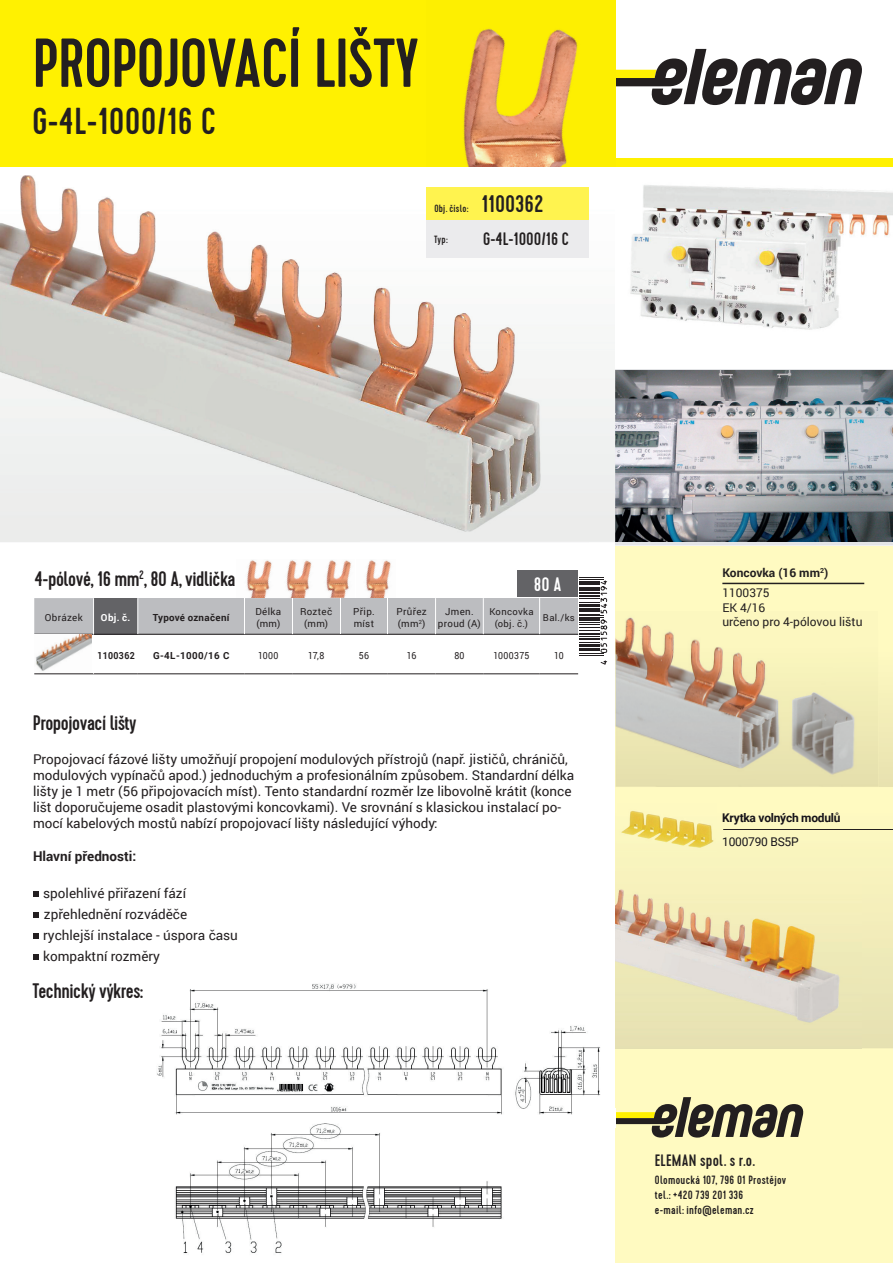
<style>
.page{position:relative;width:893px;height:1263px;background:#fff}
.page>*{position:absolute;margin:0;border:0;box-sizing:border-box;transform-origin:0 0}
.t1{font:500 69px "Cervo";letter-spacing:-.01em;color:#231f20}
.t2{font:500 37.5px "Cervo";letter-spacing:.01em;color:#231f20}
.t3{font:500 24px "Cervo";color:#231f20}
.t4{font:500 21px "Cervo";letter-spacing:-.02em;color:#231f20}
.t5{font:500 19.5px "Cervo";color:#fff}
.t6{font:500 18px "Cervo";color:#231f20}
.t7{font:500 16.5px "Cervo";letter-spacing:.015em;color:#231f20}
.t8{font:13.5px/16.2px "Roboto";color:#231f20}
.t9{font:700 13.5px "Roboto";color:#231f20}
.t10{font:500 12px/15px "Cervo";letter-spacing:.025em;color:#231f20}
.t11{font:700 12px/20.4px "Roboto";color:#231f20}
.t12{font:12px/14.4px "Roboto";color:#231f20}
.t13{font:700 12px "Roboto";letter-spacing:-.02em;color:#161319}
.t14{font:12px "Roboto";letter-spacing:-.02em;color:#161319}
.t15{font:500 10.5px "Cervo";letter-spacing:.03em;color:#231f20}
.t16{font:9.75px/12px "Roboto";letter-spacing:.035em;color:#231f20}
.t17{font:700 9.75px "Roboto";letter-spacing:.04em;color:#231f20}
.t18{font:9.75px "Roboto";letter-spacing:.035em;color:#231f20;scale:.9 1}
.t19{font:700 9.75px "Roboto";letter-spacing:.04em;color:#231f20;scale:.9 1}
.t20{font:700 9.75px "Roboto";color:#fff}
.t21{font:9.45px/12px "Roboto";letter-spacing:.035em;color:#231f20;text-align:center}
.s1{font-weight:400}
</style>
<div class="page">
<img style="left:615px;top:400px;width:278px;height:13px">
<div style="left:615px;top:545px;width:278px;height:718px;background:#fffac1"></div>
<div style="left:34px;top:598px;width:306px;height:36px;background:#bcbdc0"></div>
<div style="left:94px;top:598px;width:44px;height:36px;background:#636366"></div>
<div style="left:138px;top:598px;width:106px;height:36px;background:#bcbdc0"></div>
<div style="left:340px;top:598px;width:48px;height:36px;background:#bcbdc0"></div>
<div style="left:388px;top:598px;width:48px;height:36px;background:#bcbdc0"></div>
<div style="left:436px;top:598px;width:47px;height:36px;background:#bcbdc0"></div>
<div style="left:483px;top:598px;width:57px;height:36px;background:#bcbdc0"></div>
<div style="left:540px;top:598px;width:38px;height:36px;background:#bcbdc0"></div>
<hr style="left:34px;top:634px;width:60px;height:1px;background:#231f20">
<hr style="left:94px;top:634px;width:44px;height:1px;background:#231f20">
<hr style="left:138px;top:634px;width:106px;height:1px;background:#231f20">
<hr style="left:244px;top:634px;width:48px;height:1px;background:#231f20">
<hr style="left:34px;top:673px;width:60px;height:1px;background:#231f20">
<hr style="left:94px;top:673px;width:44px;height:1px;background:#231f20">
<hr style="left:138px;top:673px;width:106px;height:1px;background:#231f20">
<hr style="left:244px;top:673px;width:48px;height:1px;background:#231f20">
<hr style="left:292px;top:634px;width:48px;height:1px;background:#231f20">
<hr style="left:292px;top:673px;width:48px;height:1px;background:#231f20">
<hr style="left:340px;top:634px;width:48px;height:1px;background:#231f20">
<hr style="left:340px;top:673px;width:48px;height:1px;background:#231f20">
<hr style="left:388px;top:634px;width:48px;height:1px;background:#231f20">
<hr style="left:388px;top:673px;width:48px;height:1px;background:#231f20">
<hr style="left:436px;top:634px;width:47px;height:1px;background:#231f20">
<hr style="left:436px;top:673px;width:47px;height:1px;background:#231f20">
<hr style="left:483px;top:634px;width:57px;height:1px;background:#231f20">
<hr style="left:483px;top:673px;width:57px;height:1px;background:#231f20">
<hr style="left:540px;top:634px;width:38px;height:1px;background:#231f20">
<hr style="left:540px;top:673px;width:38px;height:1px;background:#231f20">
<hr style="left:93px;top:634px;width:1px;height:40px;background:#fff">
<hr style="left:93px;top:598px;width:1px;height:36px;background:#fff">
<hr style="left:138px;top:598px;width:1px;height:36px;background:#fff">
<hr style="left:244px;top:598px;width:1px;height:36px;background:#fff">
<hr style="left:292px;top:598px;width:1px;height:36px;background:#fff">
<hr style="left:340px;top:598px;width:1px;height:36px;background:#fff">
<hr style="left:387px;top:598px;width:1px;height:36px;background:#fff">
<hr style="left:435px;top:598px;width:1px;height:36px;background:#fff">
<hr style="left:483px;top:598px;width:1px;height:36px;background:#fff">
<hr style="left:539px;top:598px;width:1px;height:36px;background:#fff">
<img style="left:615px;top:369px;width:278px;height:31px">
<svg style="left:615px;top:49px;width:247px;height:56px"></svg>
<div style="left:0;top:0;width:615px;height:167px;background:#fff101"></div>
<svg style="left:615px;top:1097px;width:189px;height:40px"></svg>
<div style="left:0;top:158px;width:893px;height:9px;background:#fff101"></div>
<div style="left:517px;top:571px;width:61px;height:26px;background:#636366"></div>
<img style="left:35px;top:635px;width:56px;height:36px">
<svg style="left:33px;top:891px;width:5px;height:5px"></svg>
<svg style="left:33px;top:912px;width:5px;height:5px"></svg>
<svg style="left:33px;top:933px;width:5px;height:5px"></svg>
<svg style="left:33px;top:954px;width:5px;height:5px"></svg>
<img style="left:247px;top:560px;width:144px;height:38px">
<svg style="left:615px;top:545px;width:278px;height:242px"></svg>
<img style="left:615px;top:611px;width:264px;height:176px">
<img style="left:463px;top:28px;width:115px;height:139px">
<hr style="left:722px;top:583px;width:142px;height:1px;background:#231f20">
<img style="left:615px;top:416px;width:278px;height:129px">
<img style="left:356px;top:559px;width:1px;height:39px">
<img style="left:157px;top:983px;width:444px;height:270px">
<img style="left:0;top:175px;width:615px;height:367px">
<img style="left:427px;top:188px;width:161px;height:70px">
<svg style="left:862px;top:898px;width:31px;height:150px"></svg>
<img style="left:621px;top:811px;width:93px;height:37px">
<img style="left:615px;top:888px;width:247px;height:160px">
<hr style="left:723px;top:829px;width:170px;height:1px;background:#231f20">
<svg style="left:580px;top:577px;width:28px;height:88px"></svg>
<img style="left:630px;top:185px;width:263px;height:145px">
<h1 class="t1" style="left:32px;top:23px;width:388px">PROPOJOVACÍ LIŠTY</h1>
<h2 class="t2" style="left:32px;top:99px;width:185px">G-4L-1000/16 C</h2>
<p class="t15" style="left:434px;top:203px;width:36px">Obj. číslo:</p>
<h3 class="t3" style="left:481px;top:190px;width:64px">1100362</h3>
<p class="t15" style="left:434px;top:233px;width:15px">Typ:</p>
<h3 class="t6" style="left:483px;top:228px;width:87px">G-4L-1000/16 C</h3>
<h3 class="t4" style="left:34px;top:566px;width:203px">4-pólové, 16 mm<sup>2</sup>, 80 A, vidlička</h3>
<p class="t11" style="left:722px;top:562px;width:107px">Koncovka (16 mm<sup>2</sup>)<br><span class="s1">1100375</span></p>
<p class="t12" style="left:722px;top:600px;width:142px">EK 4/16<br>určeno pro 4-pólovou lištu</p>
<h3 class="t5" style="left:534px;top:572px;width:29px">80 A</h3>
<p class="t16" style="left:45px;top:611px;width:39px">Obrázek</p>
<p class="t20" style="left:101px;top:611px;width:31px">Obj. č.</p>
<p class="t17" style="left:153px;top:611px;width:78px">Typové označení</p>
<p class="t16" style="left:255px;top:605px;width:27px">Délka (mm)</p>
<p class="t16" style="left:300px;top:605px;width:34px;text-align:center">Rozteč (mm)</p>
<p class="t16" style="left:353px;top:605px;width:23px">Přip. míst</p>
<p class="t16" style="left:396px;top:605px;width:32px">Průřez (mm<sup>2</sup>)</p>
<p class="t16" style="left:438px;top:605px;width:44px;text-align:center">Jmen. proud (A)</p>
<p class="t21" style="left:489px;top:605px;width:46px">Koncovka (obj. č.)</p>
<p class="t21" style="left:543px;top:611px;width:33px">Bal./ks</p>
<p class="t19" style="left:97px;top:649px;width:43px">1100362</p>
<p class="t17" style="left:153px;top:649px;width:78px">G-4L-1000/16 C</p>
<p class="t18" style="left:258px;top:649px;width:24px">1000</p>
<p class="t18" style="left:308px;top:649px;width:20px">17,8</p>
<p class="t18" style="left:359px;top:649px;width:13px">56</p>
<p class="t18" style="left:407px;top:649px;width:12px">16</p>
<p class="t18" style="left:454px;top:649px;width:13px">80</p>
<p class="t18" style="left:494px;top:649px;width:41px">1000375</p>
<p class="t18" style="left:554px;top:649px;width:12px">10</p>
<h3 class="t4" style="left:33px;top:710px;width:105px">Propojovací lišty</h3>
<p class="t8" style="left:33px;top:750px;width:543px">Propojovací fázové lišty umožňují propojení modulových přístrojů (např. jističů, chráničů, modulových vypínačů apod.) jednoduchým a profesionálním způsobem. Standardní délka lišty je 1 metr (56 připojovacích míst). Tento standardní rozměr lze libovolně krátit (konce lišt doporučujeme osadit plastovými koncovkami). Ve srovnání s klasickou instalací po&shy;mocí kabelových mostů nabízí propojovací lišty následující výhody:</p>
<p class="t9" style="left:33px;top:846px;width:105px">Hlavní přednosti:</p>
<p class="t8" style="left:43px;top:882px;width:196px;line-height:21px">spolehlivé přiřazení fází zpřehlednění rozváděče rychlejší instalace - úspora času kompaktní rozměry</p>
<h3 class="t4" style="left:32px;top:978px;width:112px">Technický výkres:</h3>
<p class="t11" style="left:730px;top:806px;width:125px">Krytka volných modulů</p>
<p class="t12" style="left:730px;top:830px;width:81px">1000790 BS5P</p>
<p class="t13" style="left:722px;top:810px;width:120px">Krytka volných modulů</p>
<p class="t14" style="left:722px;top:833px;width:78px">1000790 BS5P</p>
<p class="t7" style="left:655px;top:1150px;width:102px">ELEMAN spol. s r.o.</p>
<p class="t10" style="left:655px;top:1172px;width:133px">Olomoucká 107, 796 01 Prostějov tel.: +420 739 201 336<br>e-mail: info@eleman.cz</p>
</div>
